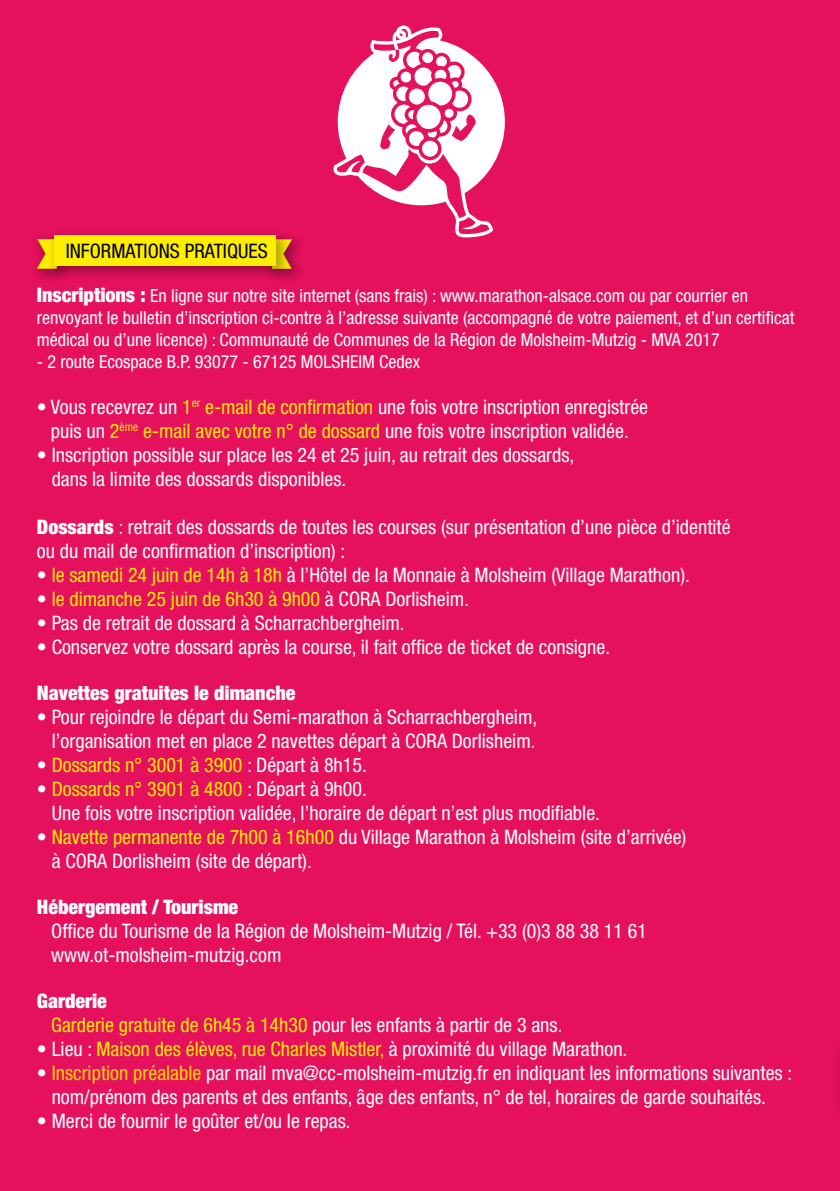
<style>
.page{position:relative;width:840px;height:1191px;background:#fff}
.page>*{position:absolute;margin:0;border:0;box-sizing:border-box;transform-origin:0 0}
.t1{font:condensed 20px/24px "Helvetica Neue LT Std";color:#fff}
.t2{font:condensed 20px/24px "Helvetica Neue LT Std";color:#ffed00}
.t3{font:900 condensed 20px "Helvetica Neue LT Std";color:#fff}
.t4{font:condensed 20px "Helvetica Neue LT Std";color:#000}
.t5{font:condensed 18px/22px "Helvetica Neue LT Std";color:#fff}
.s1{font-weight:900;font-size:20px}
.s2{color:#ffed00}
.s3{font-weight:900}
.s4{color:#fff}
.s5{font-weight:900;color:#fff}
.s6{color:#fed700}
</style>
<div class="page">
<div style="left:0;top:0;width:839px;height:1191px;background:#e6115d"></div>
<svg style="left:333px;top:25px;width:171px;height:212px"></svg>
<div style="left:29px;top:231px;width:44px;height:54px;background:#000;opacity:.3"></div>
<svg style="left:37px;top:239px;width:9px;height:30px"></svg>
<div style="left:263px;top:231px;width:44px;height:54px;background:#000;opacity:.3"></div>
<div style="left:46px;top:227px;width:246px;height:54px;background:#000;opacity:.3"></div>
<div style="left:55px;top:235px;width:221px;height:30px;background:#ffed00"></div>
<hr style="left:839px;top:1042px;width:1px;height:59px;background:#b1b2b3">
<p class="t4" style="left:66px;top:239px;width:203px">INFORMATIONS PRATIQUES</p>
<p class="t5" style="left:37px;top:284px;width:758px"><span class="s1">Inscriptions :</span> En ligne sur notre site internet (sans frais) : www.marathon-alsace.com ou par courrier en renvoyant le bulletin d’inscription ci-contre à l’adresse suivante (accompagné de votre paiement, et d’un certificat médical ou d’une licence) : Communauté de Communes de la Région de Molsheim-Mutzig - MVA 2017</p>
<p class="t5" style="left:37px;top:350px;width:384px">- 2 route Ecospace B.P. 93077 - 67125 MOLSHEIM Cedex</p>
<p class="t1" style="left:37px;top:395px;width:612px;text-align:center">• Vous recevrez un <span class="s2">1</span><sup>er</sup> <span class="s2">e-mail de confirmation</span> une fois votre inscription enregistrée puis un <span class="s2">2</span><sup>ème</sup> <span class="s2">e-mail avec votre n° de dossard</span> une fois votre inscription validée.</p>
<p class="t1" style="left:52px;top:443px;width:524px;text-indent:-15px">• Inscription possible sur place les 24 et 25 juin, au retrait des dossards, dans la limite des dossards disponibles.</p>
<p class="t1" style="left:37px;top:515px;width:695px"><span class="s3">Dossards</span> : retrait des dossards de toutes les courses (sur présentation d’une pièce d’identité ou du mail de confirmation d’inscription) :</p>
<p class="t1" style="left:37px;top:563px;width:654px">• <span class="s2">le samedi 24 juin de 14h à 18h</span> à l’Hôtel de la Monnaie à Molsheim (Village Marathon).</p>
<p class="t2" style="left:37px;top:587px;width:433px"><span class="s4">•</span> le dimanche 25 juin de 6h30 à 9h00 <span class="s4">à CORA Dorlisheim.</span></p>
<p class="t1" style="left:37px;top:611px;width:369px">• Pas de retrait de dossard à Scharrachbergheim.</p>
<p class="t1" style="left:37px;top:635px;width:574px">• Conservez votre dossard après la course, il fait office de ticket de consigne.</p>
<p class="t3" style="left:37px;top:680px;width:260px">Navettes gratuites le dimanche</p>
<p class="t1" style="left:37px;top:705px;width:501px;text-align:right">• Pour rejoindre le départ du Semi-marathon à Scharrachbergheim, l’organisation met en place 2 navettes départ à CORA Dorlisheim.</p>
<p class="t2" style="left:37px;top:753px;width:331px"><span class="s4">•</span> Dossards n° 3001 à 3900 <span class="s4">: Départ à 8h15.</span></p>
<p class="t1" style="left:52px;top:777px;width:549px;text-indent:-15px">• <span class="s2">Dossards n° 3901 à 4800</span> : Départ à 9h00.<br>Une fois votre inscription validée, l’horaire de départ n’est plus modifiable.</p>
<p class="t1" style="left:52px;top:825px;width:636px;text-indent:-15px">• <span class="s2">Navette permanente de 7h00 à 16h00</span> du Village Marathon à Molsheim (site d’arrivée) à CORA Dorlisheim (site de départ).</p>
<p class="t3" style="left:37px;top:894px;width:203px">Hébergement / Tourisme</p>
<p class="t1" style="left:51px;top:919px;width:597px">Office du Tourisme de la Région de Molsheim-Mutzig / Tél. +33 (0)3 88 38 11 61 www.ot-molsheim-mutzig.com</p>
<p class="t2" style="left:51px;top:989px;width:512px;text-indent:-14px"><span class="s5">Garderie<br></span>Garderie gratuite de 6h45 à 14h30 <span class="s4">pour les enfants à partir de 3 ans.</span></p>
<p class="t1" style="left:37px;top:1037px;width:591px">• Lieu : <span class="s2">Maison des élèves, rue Charles Mistler,</span> à proximité du village Marathon.</p>
<p class="t1" style="left:37px;top:1061px;width:756px;text-align:center">• <span class="s6">Inscription préalable</span> par mail mva@cc-molsheim-mutzig.fr en indiquant les informations suivantes : nom/prénom des parents et des enfants, âge des enfants, n° de tel, horaires de garde souhaités.</p>
<p class="t1" style="left:37px;top:1109px;width:315px">• Merci de fournir le goûter et/ou le repas.</p>
</div>
